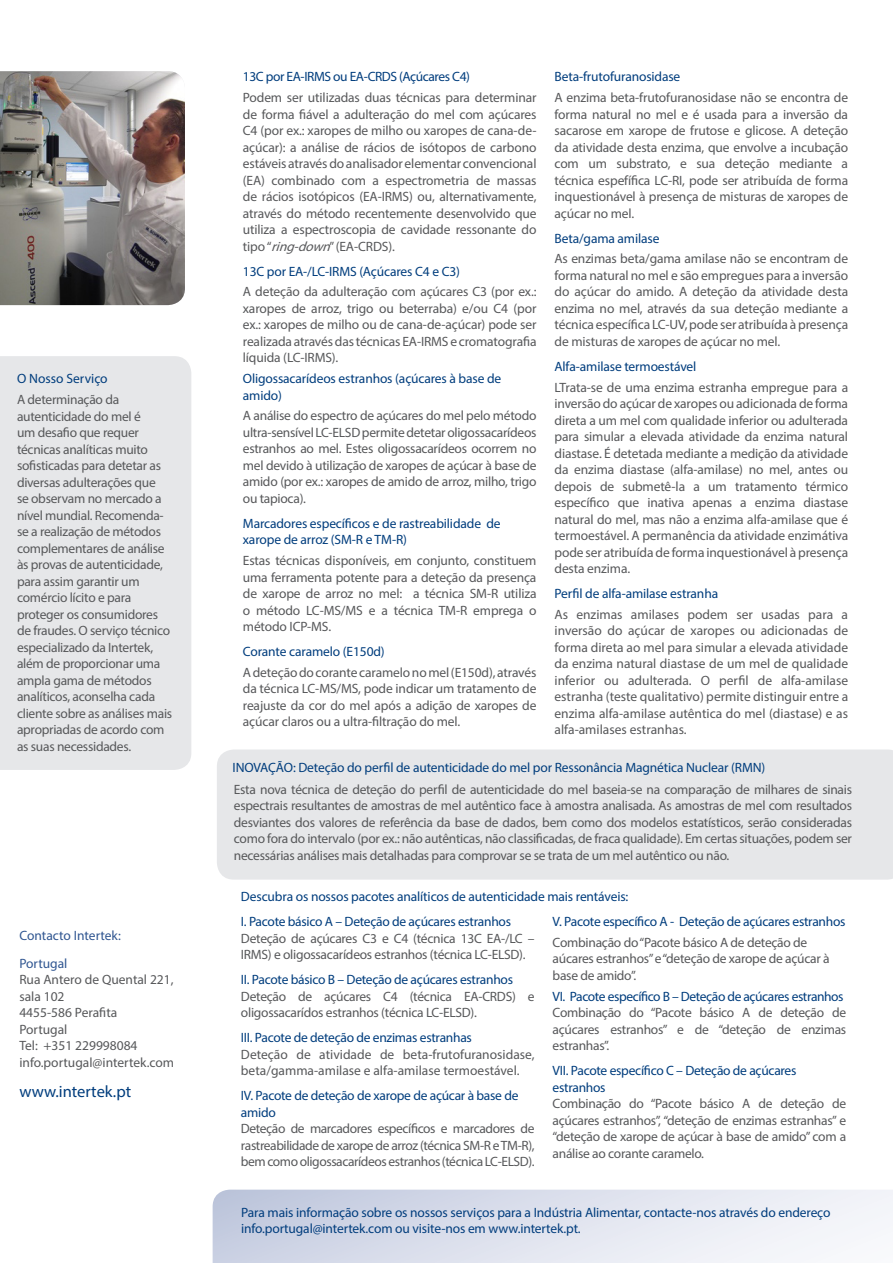
<style>
.page{position:relative;width:893px;height:1263px;background:#fff}
.page>*{position:absolute;margin:0;border:0;box-sizing:border-box;transform-origin:0 0}
.Body_Text__small{font:16.5px "Myriad Pro";color:#013d7d}
.Body_Text__small-2{font:13.5px/16.5px "Myriad Pro";letter-spacing:-.02em;color:#57585a;text-align:justify}
.Bullets__small{font:13.5px/16.5px "Myriad Pro";letter-spacing:-.02em;color:#57585a;text-align:justify}
.Heading__small_blue{font:13.5px/16.5px "Myriad Pro";letter-spacing:-.01em;color:#013d7d}
.Body_Text__small-3{font:13.5px/16.5px "Myriad Pro";color:#57585a}
.Heading__small_blue-2{font:13.5px/16.5px "Myriad Pro";letter-spacing:-.02em;color:#57585a}
.Bullets__small-2{font:13.5px/16.5px "Myriad Pro";color:#57585a}
.Heading__small_blue-3{font:13.5px "Myriad Pro";letter-spacing:-.03em;color:#013d7d}
.t1{font:13.5px "Myriad Pro";color:#305691}
.s1{color:#305691}
.s2{font-style:italic}
</style>
<div class="page">
<img style="left:0;top:71px;width:185px;height:234px">
<div style="left:0;top:356px;width:191px;height:414px;background:#e6e7e9"></div>
<svg style="left:213px;top:1189px;width:680px;height:74px"></svg>
<div style="left:217px;top:749px;width:676px;height:131px;background:#e6e7e9"></div>
<p class="Heading__small_blue" style="left:17px;top:370px;width:92px">O Nosso Serviço</p>
<p class="Body_Text__small-2" style="left:17px;top:391px;width:157px;text-align:left">A determinação da autenticidade do mel é<br>um desafio que requer técnicas analíticas muito sofisticadas para detetar as diversas adulterações que<br>se observam no mercado a nível mundial. Recomenda&shy;se a realização de métodos complementares de análise às provas de autenticidade, para assim garantir um comércio lícito e para proteger os consumidores de fraudes. O serviço técnico especializado da Intertek, além de proporcionar uma ampla gama de métodos analíticos, aconselha cada cliente sobre as análises mais apropriadas de acordo com as suas necessidades.</p>
<p class="t1" style="left:19px;top:927px;width:103px">Contacto Intertek:</p>
<p class="Body_Text__small-3" style="left:19px;top:955px;width:156px"><span class="s1">Portugal<br></span>Rua Antero de Quental 221, sala 102<br>4455-586 Perafita<br>Portugal<br>Tel: +351 229998084 info.portugal@intertek.com</p>
<p class="Body_Text__small" style="left:19px;top:1081px;width:113px">www.intertek.pt</p>
<p class="Heading__small_blue-3" style="left:243px;top:68px;width:229px">13C por EA-IRMS ou EA-CRDS (Açúcares C4)</p>
<p class="Body_Text__small-2" style="left:243px;top:89px;width:295px">Podem ser utilizadas duas técnicas para determinar de forma fiável a adulteração do mel com açúcares C4 (por ex.: xaropes de milho ou xaropes de cana-de&shy;açúcar): a análise de rácios de isótopos de carbono estáveis através do analisador elementar convencional (EA) combinado com a espectrometria de massas de rácios isotópicos (EA-IRMS) ou, alternativamente, através do método recentemente desenvolvido que utiliza a espectroscopia de cavidade ressonante do tipo “<span class="s2">ring-down</span>” (EA-CRDS).</p>
<p class="Heading__small_blue" style="left:243px;top:263px;width:219px">13C por EA-/LC-IRMS (Açúcares C4 e C3)</p>
<p class="Body_Text__small-2" style="left:243px;top:283px;width:295px">A deteção da adulteração com açúcares C3 (por ex.: xaropes de arroz, trigo ou beterraba) e/ou C4 (por ex.: xaropes de milho ou de cana-de-açúcar) pode ser realizada através das técnicas EA-IRMS e cromatografia líquida (LC-IRMS).</p>
<p class="Heading__small_blue" style="left:243px;top:370px;width:260px">Oligossacarídeos estranhos (açúcares à base de amido)</p>
<p class="Body_Text__small-2" style="left:243px;top:407px;width:295px">A análise do espectro de açúcares do mel pelo método ultra-sensível LC-ELSD permite detetar oligossacarídeos estranhos ao mel. Estes oligossacarídeos ocorrem no mel devido à utilização de xaropes de açúcar à base de amido (por ex.: xaropes de amido de arroz, milho, trigo ou tapioca).</p>
<p class="Heading__small_blue" style="left:243px;top:515px;width:259px">Marcadores específicos e de rastreabilidade de xarope de arroz (SM-R e TM-R)</p>
<p class="Body_Text__small-2" style="left:243px;top:552px;width:295px">Estas técnicas disponíveis, em conjunto, constituem uma ferramenta potente para a deteção da presença de xarope de arroz no mel: a técnica SM-R utiliza o método LC-MS/MS e a técnica TM-R emprega o método ICP-MS.</p>
<p class="Heading__small_blue" style="left:243px;top:643px;width:143px">Corante caramelo (E150d)</p>
<p class="Body_Text__small-2" style="left:243px;top:664px;width:295px">A deteção do corante caramelo no mel (E150d), através da técnica LC-MS/MS, pode indicar um tratamento de reajuste da cor do mel após a adição de xaropes de açúcar claros ou a ultra-filtração do mel.</p>
<p class="Heading__small_blue" style="left:554px;top:68px;width:127px">Beta-frutofuranosidase</p>
<p class="Body_Text__small-2" style="left:554px;top:89px;width:295px">A enzima beta-frutofuranosidase não se encontra de forma natural no mel e é usada para a inversão da sacarose em xarope de frutose e glicose. A deteção da atividade desta enzima, que envolve a incubação com um substrato, e sua deteção mediante a técnica espefífica LC-RI, pode ser atribuída de forma inquestionável à presença de misturas de xaropes de açúcar no mel.</p>
<p class="Heading__small_blue" style="left:554px;top:230px;width:106px">Beta/gama amilase</p>
<p class="Body_Text__small-2" style="left:554px;top:250px;width:295px">As enzimas beta/gama amilase não se encontram de forma natural no mel e são empregues para a inversão do açúcar do amido. A deteção da atividade desta enzima no mel, através da sua deteção mediante a técnica específica LC-UV, pode ser atribuída à presença de misturas de xaropes de açúcar no mel.</p>
<p class="Heading__small_blue" style="left:554px;top:358px;width:143px">Alfa-amilase termoestável</p>
<p class="Body_Text__small-2" style="left:554px;top:379px;width:295px">LTrata-se de uma enzima estranha empregue para a inversão do açúcar de xaropes ou adicionada de forma direta a um mel com qualidade inferior ou adulterada para simular a elevada atividade da enzima natural diastase. É detetada mediante a medição da atividade da enzima diastase (alfa-amilase) no mel, antes ou depois de submetê-la a um tratamento térmico específico que inativa apenas a enzima diastase natural do mel, mas não a enzima alfa-amilase que é termoestável. A permanência da atividade enzimátiva pode ser atribuída de forma inquestionável à presença desta enzima.</p>
<p class="Heading__small_blue" style="left:554px;top:585px;width:165px">Perfil de alfa-amilase estranha</p>
<p class="Body_Text__small-2" style="left:554px;top:606px;width:295px">As enzimas amilases podem ser usadas para a inversão do açúcar de xaropes ou adicionadas de forma direta ao mel para simular a elevada atividade da enzima natural diastase de um mel de qualidade inferior ou adulterada. O perfil de alfa-amilase estranha (teste qualitativo) permite distinguir entre a enzima alfa-amilase autêntica do mel (diastase) e as alfa-amilases estranhas.</p>
<p class="Heading__small_blue" style="left:233px;top:759px;width:534px">INOVAÇÃO: Deteção do perfil de autenticidade do mel por Ressonância Magnética Nuclear (RMN)</p>
<p class="Bullets__small" style="left:234px;top:781px;width:620px">Esta nova técnica de deteção do perfil de autenticidade do mel baseia-se na comparação de milhares de sinais espectrais resultantes de amostras de mel autêntico face à amostra analisada. As amostras de mel com resultados desviantes dos valores de referência da base de dados, bem como dos modelos estatísticos, serão consideradas como fora do intervalo (por ex.: não autênticas, não classificadas, de fraca qualidade). Em certas situações, podem ser necessárias análises mais detalhadas para comprovar se se trata de um mel autêntico ou não.</p>
<p class="Heading__small_blue" style="left:241px;top:888px;width:389px">Descubra os nossos pacotes analíticos de autenticidade mais rentáveis:</p>
<p class="Heading__small_blue" style="left:241px;top:913px;width:272px">I. Pacote básico A – Deteção de açúcares estranhos</p>
<p class="Bullets__small" style="left:241px;top:930px;width:295px">Deteção de açúcares C3 e C4 (técnica 13C EA-/LC –<br>IRMS) e oligossacarídeos estranhos (técnica LC-ELSD).</p>
<p class="Heading__small_blue" style="left:241px;top:971px;width:274px">II. Pacote básico B – Deteção de açúcares estranhos</p>
<p class="Bullets__small" style="left:241px;top:988px;width:295px">Deteção de açúcares C4 (técnica EA-CRDS) e oligossacarídos estranhos (técnica LC-ELSD).</p>
<p class="Heading__small_blue" style="left:241px;top:1029px;width:232px">III. Pacote de deteção de enzimas estranhas</p>
<p class="Bullets__small-2" style="left:241px;top:1046px;width:295px">Deteção de atividade de beta-frutofuranosidase, beta/gamma-amilase e alfa-amilase termoestável.</p>
<p class="Heading__small_blue" style="left:241px;top:1087px;width:279px">IV. Pacote de deteção de xarope de açúcar à base de amido</p>
<p class="Bullets__small" style="left:241px;top:1120px;width:295px">Deteção de marcadores específicos e marcadores de rastreabilidade de xarope de arroz (técnica SM-R e TM-R), bem como oligossacarídeos estranhos (técnica LC-ELSD).</p>
<p class="Heading__small_blue" style="left:553px;top:913px;width:294px">V. Pacote específico A - Deteção de açúcares estranhos</p>
<p class="Heading__small_blue-2" style="left:553px;top:934px;width:279px">Combinação do “Pacote básico A de deteção de aúcares estranhos” e “deteção de xarope de açúcar à base de amido”.</p>
<p class="Heading__small_blue-3" style="left:553px;top:988px;width:292px">VI. Pacote específico B – Deteção de açúcares estranhos</p>
<p class="Bullets__small" style="left:553px;top:1004px;width:295px">Combinação do “Pacote básico A de deteção de açúcares estranhos” e de “deteção de enzimas estranhas”.</p>
<p class="Heading__small_blue" style="left:553px;top:1062px;width:245px">VII. Pacote específico C – Deteção de açúcares estranhos</p>
<p class="Bullets__small" style="left:553px;top:1095px;width:295px">Combinação do “Pacote básico A de deteção de açúcares estranhos”, “deteção de enzimas estranhas” e “deteção de xarope de açúcar à base de amido” com a análise ao corante caramelo.</p>
<p class="Heading__small_blue" style="left:241px;top:1204px;width:591px">Para mais informação sobre os nossos serviços para a Indústria Alimentar, contacte-nos através do endereço info.portugal@intertek.com ou visite-nos em www.intertek.pt.</p>
</div>
